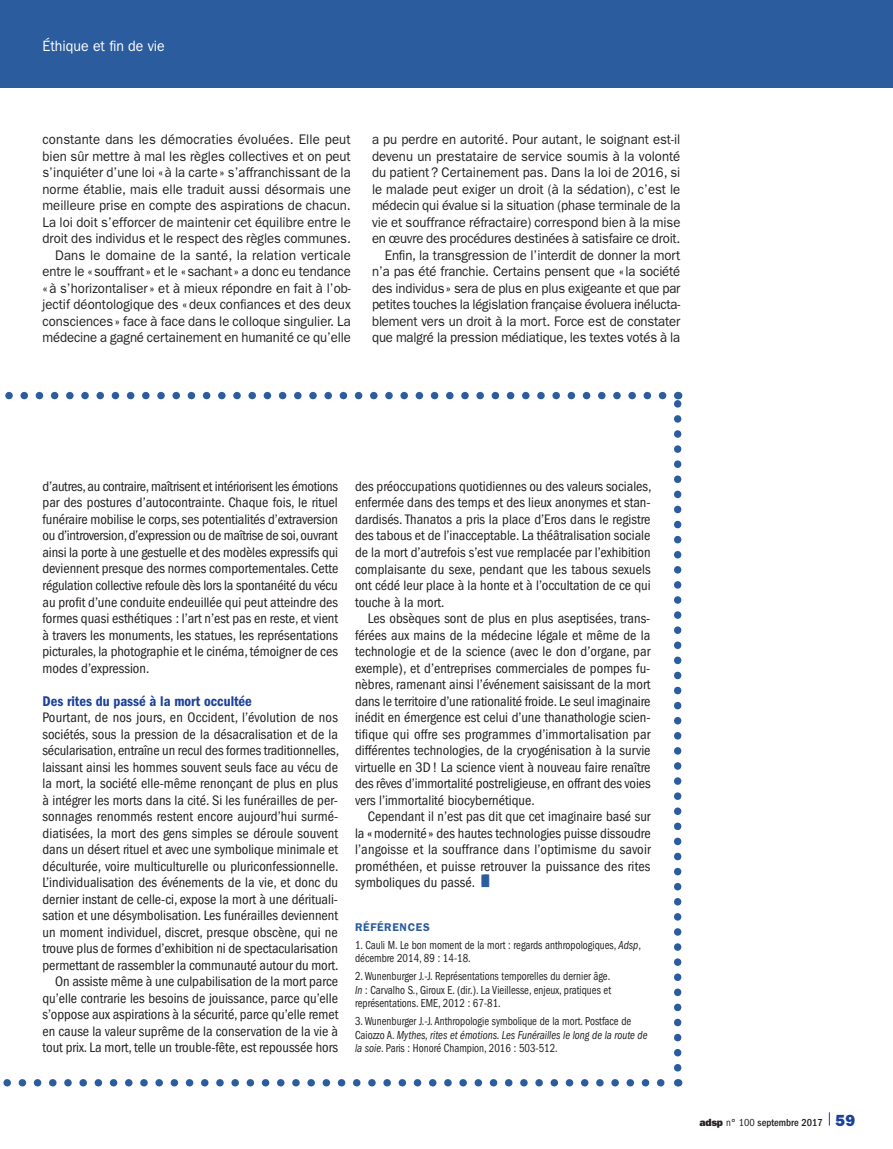
<style>
.page{position:relative;width:893px;height:1149px;background:#fff}
.page>*{position:absolute;margin:0;border:0;box-sizing:border-box;transform-origin:0 0}
.t1{font:15px "ITC Franklin Gothic Std";color:#fff;scale:.94 1}
.t2{font:14.55px "ITC Franklin Gothic Std Dm Cd";color:#1b4299}
.t3{font:condensed 14.25px/16.5px "ITC Franklin Gothic Std";color:#231f20;text-align:justify}
.t4{font:13.95px/16.5px "ITC Franklin Gothic Std";color:#231f20;text-align:right;scale:.94 1}
.t5{font:condensed 12px/13.5px "ITC Franklin Gothic Std";color:#231f20;scale:.9 1}
.t6{font:600 11.25px "ITC Franklin Gothic Std";letter-spacing:.06em;color:#2b5c9d}
.t7{font:500 condensed 10.5px "ITC Franklin Gothic Std";color:#231f20}
.s1{font-family:"Ph Fpictos";font-weight:600;font-stretch:normal;font-size:15px;color:#2b5c9d}
.s2{font-style:italic}
.s3{font-family:"ITC Franklin Gothic Std Hvy";font-weight:400;font-stretch:normal}
.s4{font-weight:400}
.s5{font-family:"ITC Franklin Gothic Std Hvy";font-weight:400;font-stretch:normal;font-size:16.2px;color:#1b4299}
</style>
<div class="page">
<svg style="left:829px;top:1112px;width:1px;height:13px"></svg>
<div style="left:0;top:0;width:893px;height:87px;background:#2b5c9d"></div>
<svg style="left:3px;top:1079px;width:662px;height:7px"></svg>
<svg style="left:674px;top:391px;width:7px;height:676px"></svg>
<svg style="left:5px;top:391px;width:658px;height:8px"></svg>
<p class="t1" style="left:43px;top:37px;width:132px">Éthique et fin de vie</p>
<p class="t4" style="left:43px;top:131px;width:330px">constante dans les démocraties évoluées. Elle peut bien sûr mettre à mal les règles collectives et on peut s’inquiéter d’une loi «à la carte» s’affranchissant de la norme établie, mais elle traduit aussi désormais une meilleure prise en compte des aspirations de chacun.<br>La loi doit s’efforcer de maintenir cet équilibre entre le droit des individus et le respect des règles communes.<br>Dans le domaine de la santé, la relation verticale entre le «souffrant » et le «sachant » a donc eu tendance «à s’horizontaliser » et à mieux répondre en fait à l’ob&shy;jectif déontologique des «deux confiances et des deux consciences» face à face dans le colloque singulier. La médecine a gagné certainement en humanité ce qu’elle</p>
<p class="t4" style="left:372px;top:131px;width:330px">a pu perdre en autorité. Pour autant, le soignant est-il devenu un prestataire de service soumis à la volonté du patient? Certainement pas. Dans la loi de 2016, si le malade peut exiger un droit (à la sédation), c’est le médecin qui évalue si la situation (phase terminale de la vie et souffrance réfractaire) correspond bien à la mise en œuvre des procédures destinées à satisfaire ce droit.<br>Enfin, la transgression de l’interdit de donner la mort n’a pas été franchie. Certains pensent que « la société des individus» sera de plus en plus exigeante et que par petites touches la législation française évoluera inélucta&shy;blement vers un droit à la mort. Force est de constater que malgré la pression médiatique, les textes votés à la</p>
<p class="t3" style="left:43px;top:478px;width:297px">d’autres, au contraire, maîtrisent et intériorisent les émotions par des postures d’autocontrainte. Chaque fois, le rituel funéraire mobilise le corps, ses potentialités d’extraversion ou d’introversion, d’expression ou de maîtrise de soi, ouvrant ainsi la porte à une gestuelle et des modèles expressifs qui deviennent presque des normes comportementales. Cette régulation collective refoule dès lors la spontanéité du vécu au profit d’une conduite endeuillée qui peut atteindre des formes quasi esthétiques : l’art n’est pas en reste, et vient à travers les monuments, les statues, les représentations picturales, la photographie et le cinéma, témoigner de ces modes d’expression.</p>
<p class="t2" style="left:43px;top:692px;width:211px">Des rites du passé à la mort occultée</p>
<p class="t3" style="left:43px;top:709px;width:298px;text-align:right">Pourtant, de nos jours, en Occident, l’évolution de nos sociétés, sous la pression de la désacralisation et de la sécularisation, entraîne un recul des formes traditionnelles, laissant ainsi les hommes souvent seuls face au vécu de la mort, la société elle-même renonçant de plus en plus à intégrer les morts dans la cité. Si les funérailles de per&shy;sonnages renommés restent encore aujourd’hui surmé&shy;diatisées, la mort des gens simples se déroule souvent dans un désert rituel et avec une symbolique minimale et déculturée, voire multiculturelle ou pluriconfessionnelle.<br>L’individualisation des événements de la vie, et donc du dernier instant de celle-ci, expose la mort à une dérituali&shy;sation et une désymbolisation. Les funérailles deviennent un moment individuel, discret, presque obscène, qui ne trouve plus de formes d’exhibition ni de spectacularisation permettant de rassembler la communauté autour du mort.<br>On assiste même à une culpabilisation de la mort parce qu’elle contrarie les besoins de jouissance, parce qu’elle s’oppose aux aspirations à la sécurité, parce qu’elle remet en cause la valeur suprême de la conservation de la vie à tout prix. La mort, telle un trouble-fête, est repoussée hors</p>
<p class="t3" style="left:355px;top:478px;width:298px">des préoccupations quotidiennes ou des valeurs sociales, enfermée dans des temps et des lieux anonymes et stan&shy;dardisés. Thanatos a pris la place d’Eros dans le registre des tabous et de l’inacceptable. La théâtralisation sociale de la mort d’autrefois s’est vue remplacée par l’exhibition complaisante du sexe, pendant que les tabous sexuels ont cédé leur place à la honte et à l’occultation de ce qui touche à la mort.</p>
<p class="t3" style="left:355px;top:610px;width:297px;text-indent:13px">Les obsèques sont de plus en plus aseptisées, trans&shy;férées aux mains de la médecine légale et même de la technologie et de la science (avec le don d’organe, par exemple), et d’entreprises commerciales de pompes fu&shy;nèbres, ramenant ainsi l’événement saisissant de la mort dans le territoire d’une rationalité froide. Le seul imaginaire inédit en émergence est celui d’une thanathologie scien&shy;tifique qui offre ses programmes d’immortalisation par différentes technologies, de la cryogénisation à la survie virtuelle en 3D! La science vient à nouveau faire renaître des rêves d’immortalité postreligieuse, en offrant des voies vers l’immortalité biocybernétique.</p>
<p class="t3" style="left:355px;top:808px;width:297px;text-indent:13px">Cependant il n’est pas dit que cet imaginaire basé sur la «modernité » des hautes technologies puisse dissoudre l’angoisse et la souffrance dans l’optimisme du savoir prométhéen, et puisse retrouver la puissance des rites symboliques du passé. <span class="s1">E</span></p>
<p class="t6" style="left:355px;top:919px;width:76px">RÉFÉRENCES</p>
<p class="t5" style="left:355px;top:937px;width:319px">1. Cauli M. Le bon moment de la mort : regards anthropologiques, <span class="s2">Adsp</span>, décembre 2014, 89 : 14‑18.</p>
<p class="t5" style="left:355px;top:969px;width:286px;text-align:justify">2. Wunenburger J.-J. Représentations temporelles du dernier âge.<br><span class="s2">In</span> : Carvalho S., Giroux E. (dir.). La Vieillesse, enjeux, pratiques et représentations. EME, 2012 : 67‑81.</p>
<p class="t5" style="left:355px;top:1014px;width:326px">3. Wunenburger J.-J. Anthropologie symbolique de la mort. Postface de<br>Caiozzo A. <span class="s2">Mythes, rites et émotions. Les Funérailles le long de la route de la soie</span>. Paris : Honoré Champion, 2016 : 503‑512.</p>
<p class="t7" style="left:699px;top:1115px;width:157px"><span class="s3">adsp</span> <span class="s4">n° 100</span> septembre 2017 <span class="s5">59</span></p>
</div>
